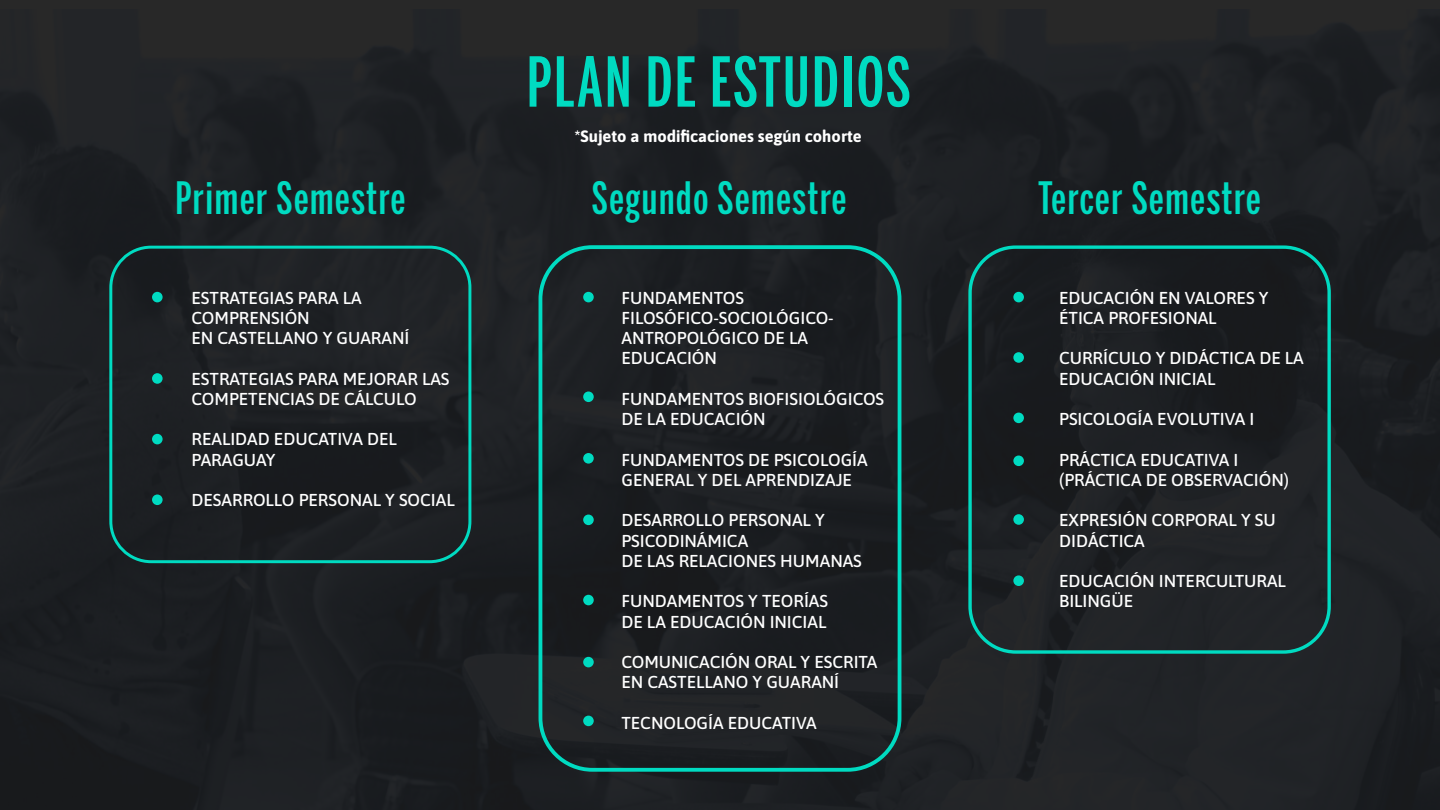
<style>
.page{position:relative;width:1440px;height:810px;background:#1e2024}
.page>*{position:absolute;margin:0;border:0;box-sizing:border-box;transform-origin:0 0}
.t1{font:500 68.18px "Benton Sans Extra Comp";letter-spacing:.035em;color:#00dbc1}
.t2{font:500 44.25px "Benton Sans Extra Comp";letter-spacing:.035em;color:#00dbc1}
.t3{font:500 17.25px/20.2px "Asap";color:#fff}
.t4{font:700 16.5px "Asap";color:#fff}
</style>
<div class="page">
<div style="left:109px;top:246px;width:362px;height:317px;border:3px solid #00dbc1;border-radius:40px"></div>
<div style="left:539px;top:245px;width:362px;height:527px;border:4px solid #00dbc1;border-radius:52px"></div>
<div style="left:968px;top:245px;width:363px;height:409px;border:3px solid #00dbc1;border-radius:46px"></div>
<div style="left:152px;top:292px;width:11px;height:10px;background:#00dbc1;border-radius:50%"></div>
<div style="left:583px;top:292px;width:11px;height:10px;background:#00dbc1;border-radius:50%"></div>
<div style="left:1013px;top:292px;width:11px;height:10px;background:#00dbc1;border-radius:50%"></div>
<div style="left:1013px;top:352px;width:11px;height:11px;background:#00dbc1;border-radius:50%"></div>
<div style="left:1013px;top:413px;width:11px;height:10px;background:#00dbc1;border-radius:50%"></div>
<div style="left:1013px;top:456px;width:11px;height:10px;background:#00dbc1;border-radius:50%"></div>
<div style="left:1013px;top:514px;width:11px;height:11px;background:#00dbc1;border-radius:50%"></div>
<div style="left:1013px;top:575px;width:11px;height:11px;background:#00dbc1;border-radius:50%"></div>
<div style="left:583px;top:392px;width:11px;height:10px;background:#00dbc1;border-radius:50%"></div>
<div style="left:583px;top:453px;width:11px;height:11px;background:#00dbc1;border-radius:50%"></div>
<div style="left:583px;top:515px;width:11px;height:10px;background:#00dbc1;border-radius:50%"></div>
<div style="left:583px;top:595px;width:11px;height:10px;background:#00dbc1;border-radius:50%"></div>
<div style="left:583px;top:657px;width:11px;height:10px;background:#00dbc1;border-radius:50%"></div>
<div style="left:583px;top:716px;width:11px;height:10px;background:#00dbc1;border-radius:50%"></div>
<div style="left:152px;top:373px;width:11px;height:11px;background:#00dbc1;border-radius:50%"></div>
<div style="left:152px;top:434px;width:11px;height:10px;background:#00dbc1;border-radius:50%"></div>
<div style="left:152px;top:495px;width:11px;height:10px;background:#00dbc1;border-radius:50%"></div>
<h1 class="t1" style="left:527px;top:43px;width:385px">PLAN DE ESTUDIOS</h1>
<p class="t4" style="left:574px;top:125px;width:289px">*Sujeto a modificaciones según cohorte</p>
<h2 class="t2" style="left:175px;top:172px;width:231px">Primer Semestre</h2>
<h2 class="t2" style="left:592px;top:172px;width:256px">Segundo Semestre</h2>
<h2 class="t2" style="left:1039px;top:172px;width:224px">Tercer Semestre</h2>
<p class="t3" style="left:192px;top:286px;width:219px">ESTRATEGIAS PARA LA<br>COMPRENSIÓN<br>EN CASTELLANO Y GUARANÍ</p>
<p class="t3" style="left:192px;top:367px;width:260px">ESTRATEGIAS PARA MEJORAR LAS<br>COMPETENCIAS DE CÁLCULO</p>
<p class="t3" style="left:192px;top:428px;width:207px">REALIDAD EDUCATIVA DEL<br>PARAGUAY</p>
<p class="t3" style="left:192px;top:489px;width:265px">DESARROLLO PERSONAL Y SOCIAL</p>
<p class="t3" style="left:621px;top:286px;width:214px">FUNDAMENTOS<br>FILOSÓFICO-SOCIOLÓGICO-<br>ANTROPOLÓGICO DE LA<br>EDUCACIÓN</p>
<p class="t3" style="left:621px;top:388px;width:264px">FUNDAMENTOS BIOFISIOLÓGICOS<br>DE LA EDUCACIÓN</p>
<p class="t3" style="left:621px;top:448px;width:248px">FUNDAMENTOS DE PSICOLOGÍA<br>GENERAL Y DEL APRENDIZAJE</p>
<p class="t3" style="left:621px;top:509px;width:242px">DESARROLLO PERSONAL Y<br>PSICODINÁMICA<br>DE LAS RELACIONES HUMANAS</p>
<p class="t3" style="left:621px;top:590px;width:208px">FUNDAMENTOS Y TEORÍAS<br>DE LA EDUCACIÓN INICIAL</p>
<p class="t3" style="left:621px;top:651px;width:258px">COMUNICACIÓN ORAL Y ESCRITA<br>EN CASTELLANO Y GUARANÍ</p>
<p class="t3" style="left:621px;top:712px;width:197px">TECNOLOGÍA EDUCATIVA</p>
<p class="t3" style="left:1059px;top:286px;width:211px">EDUCACIÓN EN VALORES Y<br>ÉTICA PROFESIONAL</p>
<p class="t3" style="left:1059px;top:347px;width:246px">CURRÍCULO Y DIDÁCTICA DE LA<br>EDUCACIÓN INICIAL</p>
<p class="t3" style="left:1059px;top:408px;width:197px">PSICOLOGÍA EVOLUTIVA I</p>
<p class="t3" style="left:1059px;top:448px;width:231px">PRÁCTICA EDUCATIVA I (PRÁCTICA DE OBSERVACIÓN)</p>
<p class="t3" style="left:1059px;top:509px;width:218px">EXPRESIÓN CORPORAL Y SU<br>DIDÁCTICA</p>
<p class="t3" style="left:1059px;top:570px;width:228px">EDUCACIÓN INTERCULTURAL<br>BILINGÜE</p>
</div>
